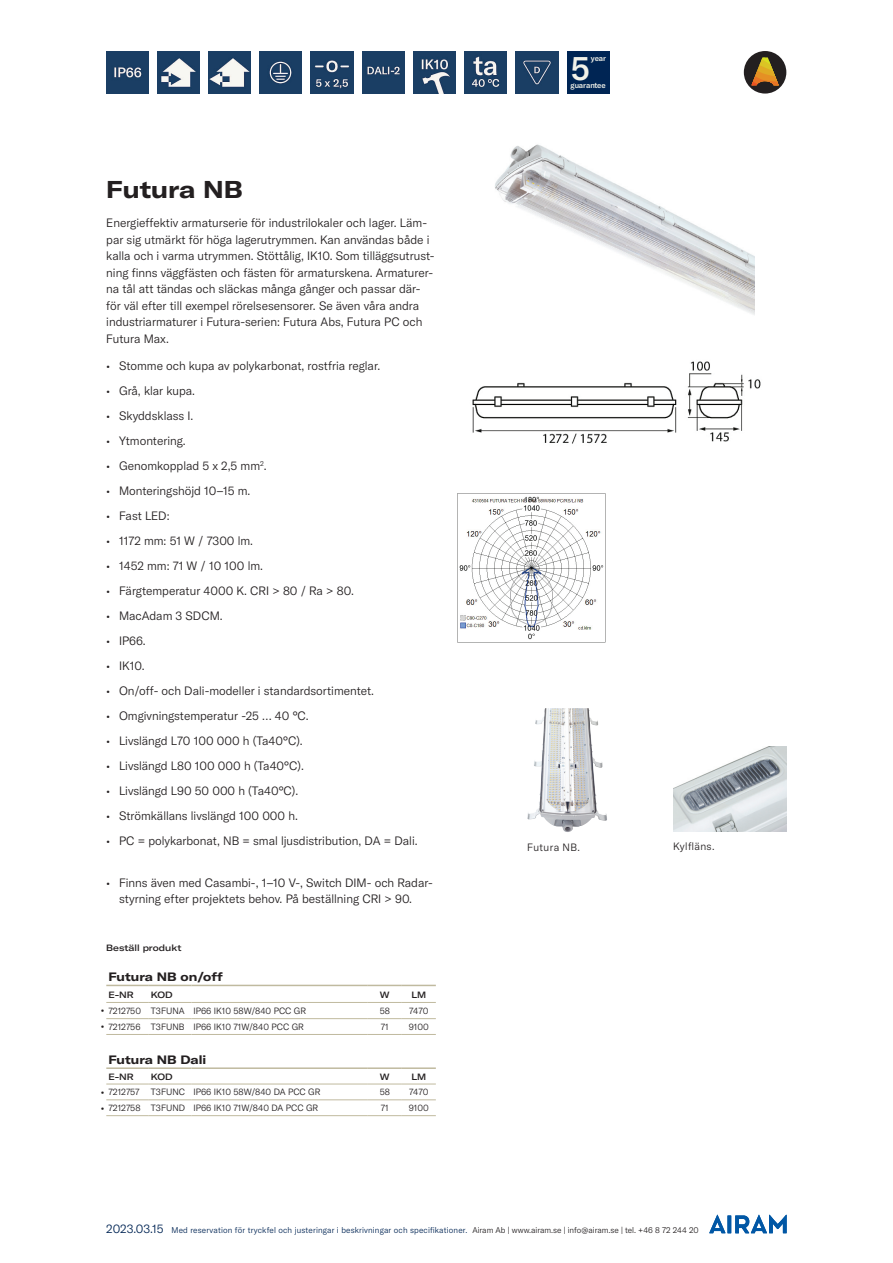
<style>
.page{position:relative;width:893px;height:1263px;background:#fff}
.page>*{position:absolute;margin:0;border:0;box-sizing:border-box;transform-origin:0 0}
.t1{font:500 33px "GT America";color:#f2f2e9}
.t2{font:700 expanded 24px "GT America";color:#231f20}
.t3{font:300 12px/16.5px "GT America";color:#231f20}
.t4{font:700 expanded 12px "GT America";color:#231f20}
.t5{font:300 12px "GT America";color:#002554}
.t6{font:300 10.5px "GT America";letter-spacing:.035em;color:#231f20}
.t7{font:300 9px "GT America";color:#231f20}
.t8{font:500 expanded 9px/15.6px "GT America";color:#231f20}
.t9{font:300 8.25px "GT America";letter-spacing:.02em;color:#002554}
.t10{font:500 7.8px "GT America";color:#f2f2e9}
.s1{font-weight:500;font-stretch:expanded}
.s2{color:#231f20}
</style>
<div class="page">
<svg style="left:727px;top:1215px;width:4px;height:18px"></svg>
<svg style="left:709px;top:1215px;width:17px;height:18px"></svg>
<svg style="left:735px;top:1215px;width:52px;height:18px"></svg>
<img style="left:106px;top:51px;width:43px;height:43px">
<img style="left:157px;top:51px;width:43px;height:43px">
<img style="left:208px;top:51px;width:43px;height:43px">
<img style="left:259px;top:51px;width:43px;height:43px">
<img style="left:311px;top:51px;width:42px;height:43px">
<img style="left:413px;top:51px;width:43px;height:43px">
<img style="left:464px;top:51px;width:43px;height:43px">
<img style="left:516px;top:51px;width:42px;height:43px">
<img style="left:495px;top:144px;width:259px;height:171px">
<img style="left:457px;top:493px;width:149px;height:149px">
<img style="left:472px;top:361px;width:289px;height:83px">
<div style="left:744px;top:51px;width:42px;height:43px;background:#231f20;border-radius:50%"></div>
<svg style="left:751px;top:57px;width:28px;height:28px"></svg>
<img style="left:527px;top:708px;width:41px;height:124px">
<img style="left:673px;top:746px;width:114px;height:85px">
<div style="left:567px;top:51px;width:42px;height:43px;background:#002554"></div>
<img style="left:362px;top:51px;width:43px;height:43px">
<hr style="left:191px;top:1018px;width:177px;height:1px;background:#c0ba9f">
<hr style="left:368px;top:1018px;width:34px;height:1px;background:#c0ba9f">
<hr style="left:402px;top:1018px;width:34px;height:1px;background:#c0ba9f">
<hr style="left:191px;top:1034px;width:177px;height:1px;background:#c0ba9f">
<hr style="left:368px;top:1034px;width:34px;height:1px;background:#c0ba9f">
<hr style="left:402px;top:1034px;width:34px;height:1px;background:#c0ba9f">
<hr style="left:191px;top:1099px;width:177px;height:1px;background:#c0ba9f">
<hr style="left:368px;top:1099px;width:34px;height:1px;background:#c0ba9f">
<hr style="left:402px;top:1099px;width:34px;height:1px;background:#c0ba9f">
<hr style="left:191px;top:1115px;width:177px;height:1px;background:#c0ba9f">
<hr style="left:368px;top:1115px;width:34px;height:1px;background:#c0ba9f">
<hr style="left:402px;top:1115px;width:34px;height:1px;background:#c0ba9f">
<hr style="left:191px;top:1002px;width:177px;height:1px;background:#c0ba9f">
<hr style="left:191px;top:1084px;width:177px;height:1px;background:#c0ba9f">
<hr style="left:368px;top:1002px;width:34px;height:1px;background:#c0ba9f">
<hr style="left:402px;top:1002px;width:34px;height:1px;background:#c0ba9f">
<hr style="left:368px;top:1084px;width:34px;height:1px;background:#c0ba9f">
<hr style="left:402px;top:1084px;width:34px;height:1px;background:#c0ba9f">
<hr style="left:106px;top:985px;width:43px;height:1px;background:#c0ba9f">
<hr style="left:149px;top:985px;width:42px;height:1px;background:#c0ba9f">
<hr style="left:191px;top:985px;width:177px;height:1px;background:#c0ba9f">
<hr style="left:368px;top:985px;width:34px;height:1px;background:#c0ba9f">
<hr style="left:402px;top:985px;width:34px;height:1px;background:#c0ba9f">
<hr style="left:106px;top:1067px;width:43px;height:2px;background:#c0ba9f">
<hr style="left:149px;top:1067px;width:42px;height:2px;background:#c0ba9f">
<hr style="left:191px;top:1067px;width:177px;height:2px;background:#c0ba9f">
<hr style="left:368px;top:1067px;width:34px;height:2px;background:#c0ba9f">
<hr style="left:402px;top:1067px;width:34px;height:2px;background:#c0ba9f">
<hr style="left:106px;top:1002px;width:43px;height:1px;background:#c0ba9f">
<hr style="left:106px;top:1084px;width:43px;height:1px;background:#c0ba9f">
<hr style="left:106px;top:1018px;width:43px;height:1px;background:#c0ba9f">
<hr style="left:106px;top:1034px;width:43px;height:1px;background:#c0ba9f">
<hr style="left:106px;top:1099px;width:43px;height:1px;background:#c0ba9f">
<hr style="left:106px;top:1115px;width:43px;height:1px;background:#c0ba9f">
<hr style="left:149px;top:1002px;width:42px;height:1px;background:#c0ba9f">
<hr style="left:149px;top:1084px;width:42px;height:1px;background:#c0ba9f">
<hr style="left:149px;top:1018px;width:42px;height:1px;background:#c0ba9f">
<hr style="left:149px;top:1034px;width:42px;height:1px;background:#c0ba9f">
<hr style="left:149px;top:1099px;width:42px;height:1px;background:#c0ba9f">
<hr style="left:149px;top:1115px;width:42px;height:1px;background:#c0ba9f">
<h1 class="t1" style="left:571px;top:48px;width:21px">5</h1>
<p class="t10" style="left:591px;top:53px;width:17px">year</p>
<h2 class="t2" style="left:106px;top:174px;width:138px">Futura NB</h2>
<p class="t3" style="left:106px;top:215px;width:330px">Energieffektiv armaturserie för industrilokaler och lager. Läm&shy;par sig utmärkt för höga lagerutrymmen. Kan användas både i kalla och i varma utrymmen. Stöttålig, IK10. Som tilläggsutrust&shy;ning finns väggfästen och fästen för armaturskena. Armaturer&shy;na tål att tändas och släckas många gånger och passar där&shy;för väl efter till exempel rörelsesensorer. Se även våra andra industriarmaturer i Futura-serien: Futura Abs, Futura PC och Futura Max.</p>
<p class="t3" style="left:106px;top:358px;width:275px">• Stomme och kupa av polykarbonat, rostfria reglar.</p>
<p class="t3" style="left:106px;top:383px;width:90px">• Grå, klar kupa.</p>
<p class="t3" style="left:106px;top:408px;width:89px">• Skyddsklass I.</p>
<p class="t3" style="left:106px;top:433px;width:81px">• Ytmontering.</p>
<p class="t3" style="left:106px;top:458px;width:162px">• Genomkopplad 5 x 2,5 mm<sup>2</sup>.</p>
<p class="t3" style="left:106px;top:483px;width:146px">• Monteringshöjd 10–15 m.</p>
<p class="t3" style="left:106px;top:508px;width:65px">• Fast LED:</p>
<p class="t3" style="left:106px;top:533px;width:148px">• 1172 mm: 51 W / 7300 lm.</p>
<p class="t3" style="left:106px;top:558px;width:158px">• 1452 mm: 71 W / 10 100 lm.</p>
<p class="t3" style="left:106px;top:583px;width:249px">• Färgtemperatur 4000 K. CRI &gt; 80 / Ra &gt; 80.</p>
<p class="t3" style="left:106px;top:608px;width:118px">• MacAdam 3 SDCM.</p>
<p class="t3" style="left:106px;top:633px;width:41px">• IP66.</p>
<p class="t3" style="left:106px;top:658px;width:40px">• IK10.</p>
<p class="t3" style="left:106px;top:683px;width:269px">• On/off- och Dali-modeller i standardsortimentet.</p>
<p class="t3" style="left:106px;top:708px;width:204px">• Omgivningstemperatur -25 … 40 °C.</p>
<p class="t3" style="left:106px;top:733px;width:198px">• Livslängd L70 100 000 h (Ta40°C).</p>
<p class="t3" style="left:106px;top:758px;width:199px">• Livslängd L80 100 000 h (Ta40°C).</p>
<p class="t3" style="left:106px;top:783px;width:193px">• Livslängd L90 50 000 h (Ta40°C).</p>
<p class="t3" style="left:106px;top:808px;width:193px">• Strömkällans livslängd 100 000 h.</p>
<p class="t3" style="left:106px;top:833px;width:313px">• PC = polykarbonat, NB = smal ljusdistribution, DA = Dali.</p>
<p class="t3" style="left:119px;top:874px;width:315px;text-indent:-13px">• Finns även med Casambi-, 1–10 V-, Switch DIM- och Radar&shy;styrning efter projektets behov. På beställning CRI &gt; 90.</p>
<p class="t8" style="left:106px;top:940px;width:77px">Beställ produkt</p>
<p class="t4" style="left:108px;top:969px;width:116px">Futura NB on/off</p>
<p class="t8" style="left:108px;top:987px;width:27px">E-NR</p>
<p class="t8" style="left:151px;top:987px;width:23px">KOD</p>
<p class="t8" style="left:380px;top:987px;width:11px">W</p>
<p class="t8" style="left:411px;top:987px;width:16px">LM</p>
<p class="t7" style="left:108px;top:1006px;width:199px">7212750 T3FUNA IP66 IK10 58W/840 PCC GR</p>
<p class="t7" style="left:380px;top:1006px;width:12px">58</p>
<p class="t7" style="left:409px;top:1006px;width:21px">7470</p>
<p class="t7" style="left:108px;top:1021px;width:197px">7212756 T3FUNB IP66 IK10 71W/840 PCC GR</p>
<p class="t7" style="left:381px;top:1021px;width:10px">71</p>
<p class="t7" style="left:409px;top:1021px;width:22px">9100</p>
<p class="t4" style="left:108px;top:1052px;width:99px">Futura NB Dali</p>
<p class="t8" style="left:108px;top:1069px;width:27px">E-NR</p>
<p class="t8" style="left:151px;top:1069px;width:23px">KOD</p>
<p class="t8" style="left:380px;top:1069px;width:11px">W</p>
<p class="t8" style="left:411px;top:1069px;width:16px">LM</p>
<p class="t7" style="left:151px;top:1087px;width:171px">T3FUNC IP66 IK10 58W/840 DA PCC GR</p>
<p class="t7" style="left:380px;top:1087px;width:12px">58</p>
<p class="t7" style="left:409px;top:1087px;width:21px">7470</p>
<p class="t7" style="left:381px;top:1103px;width:10px">71</p>
<p class="t7" style="left:409px;top:1103px;width:22px">9100</p>
<p class="t8" style="left:101px;top:1002px;width:5px">• •</p>
<p class="t7" style="left:101px;top:1087px;width:40px"><span class="s1">•</span> 7212757</p>
<p class="t7" style="left:101px;top:1103px;width:219px"><span class="s1">•</span> 7212758 T3FUND IP66 IK10 71W/840 DA PCC GR</p>
<p class="t10" style="left:570px;top:81px;width:37px">guarantee</p>
<p class="t6" style="left:527px;top:841px;width:54px">Futura NB.</p>
<p class="t6" style="left:673px;top:840px;width:43px">Kylfläns.</p>
<p class="t5" style="left:106px;top:1222px;width:59px">2023.03.15</p>
<p class="t9" style="left:172px;top:1225px;width:529px">Med reservation för tryckfel och justeringar i beskrivningar och specifikationer. <span class="s2">Airam Ab | www.airam.se | info@airam.se | tel. +46 8 72 244 20</span></p>
</div>
